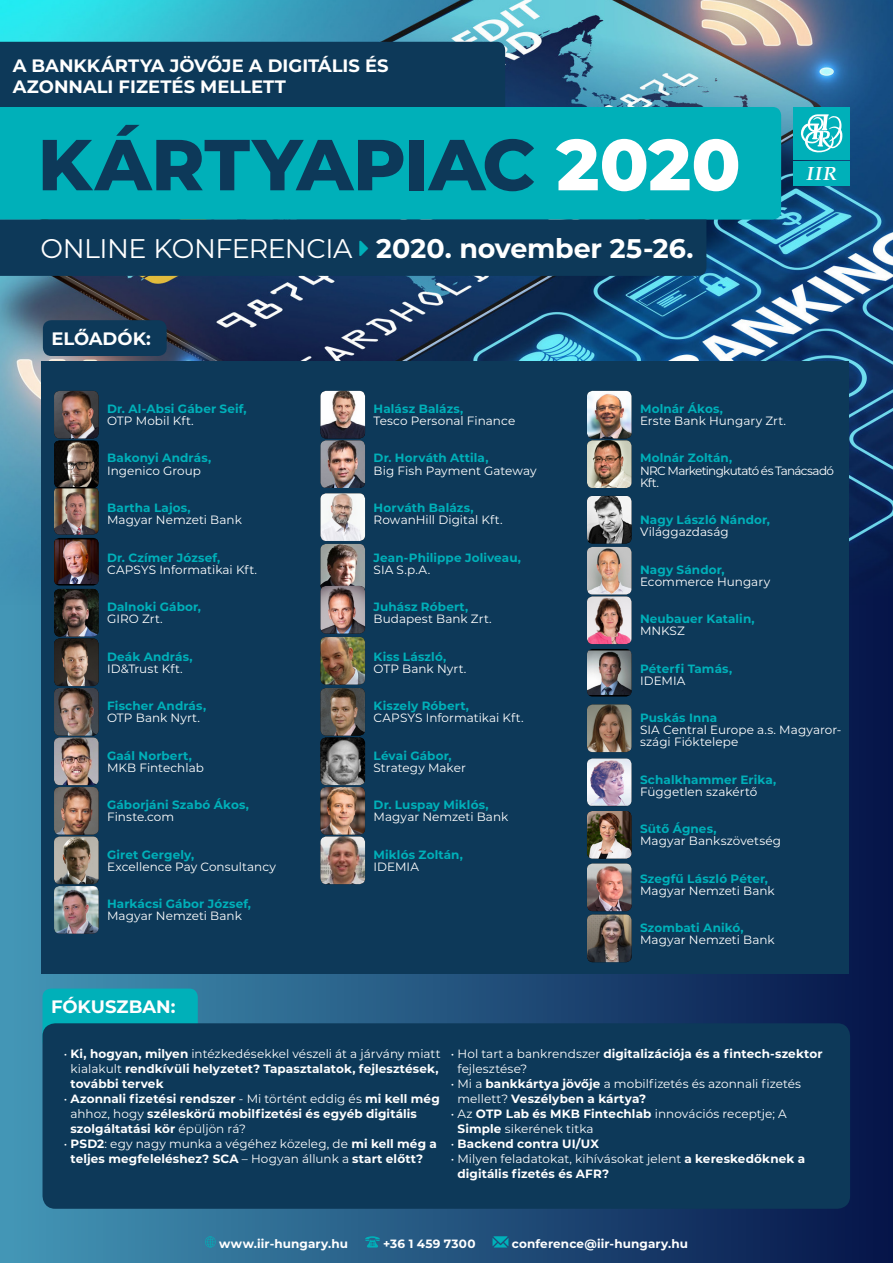
<style>
.page{position:relative;width:893px;height:1263px;background:#fff}
.page>*{position:absolute;margin:0;border:0;box-sizing:border-box;transform-origin:0 0}
.t1{font:800 72px "Montserrat";letter-spacing:-.005em;color:#0d3959}
.t2{font:700 27px "Montserrat";letter-spacing:-.005em;color:#fff}
.t3{font:italic 700 18.9px "Palatino Linotype";color:#fff}
.t4{font:700 18px/21.6px "Montserrat";color:#fff}
.t5{font:12px/15px "Montserrat";letter-spacing:.005em;color:#fff}
.t6{font:700 12px/15px "Montserrat";letter-spacing:.01em;color:#fff}
.t7{font:700 12px "Montserrat";letter-spacing:.01em;color:#00b0b9}
.t8{font:12px/12px "Montserrat";letter-spacing:-.055em;color:#fff}
.s1{color:#fff}
.s2{font-weight:400}
.s3{font-weight:700}
</style>
<div class="page">
<img style="left:0;top:0;width:893px;height:466px">
<div style="left:0;top:466px;width:893px;height:797px;background:linear-gradient(to right,#4497b7,#051449)"></div>
<div style="left:43px;top:988px;width:155px;height:62px;background:#00b0b9;border-radius:9px"></div>
<div style="left:43px;top:320px;width:124px;height:36px;background:#0d3959;border-radius:9px"></div>
<div style="left:793px;top:107px;width:57px;height:53px;background:#00b0b9"></div>
<svg style="left:801px;top:114px;width:42px;height:39px"></svg>
<div style="left:793px;top:161px;width:57px;height:25px;background:#00b0b9"></div>
<div style="left:43px;top:1023px;width:807px;height:186px;background:#0d3959;border-radius:13px"></div>
<svg style="left:205px;top:1236px;width:11px;height:11px"></svg>
<svg style="left:365px;top:1236px;width:15px;height:11px"></svg>
<svg style="left:493px;top:1236px;width:15px;height:11px"></svg>
<div style="left:41px;top:361px;width:808px;height:612px;background:#0d3959"></div>
<img style="left:54px;top:391px;width:45px;height:47px">
<img style="left:54px;top:441px;width:45px;height:93px">
<img style="left:54px;top:487px;width:45px;height:47px;border-radius:6px">
<div style="left:54px;top:538px;width:45px;height:47px;background:#000;border-radius:6px"></div>
<img style="left:54px;top:539px;width:45px;height:45px">
<img style="left:54px;top:589px;width:45px;height:47px">
<img style="left:54px;top:638px;width:45px;height:48px">
<img style="left:54px;top:688px;width:45px;height:47px">
<img style="left:54px;top:737px;width:45px;height:48px">
<img style="left:54px;top:787px;width:45px;height:97px">
<svg style="left:54px;top:836px;width:45px;height:48px;background:#8b8276"></svg>
<img style="left:54px;top:886px;width:45px;height:48px">
<img style="left:320px;top:391px;width:45px;height:47px">
<img style="left:320px;top:440px;width:45px;height:48px">
<img style="left:320px;top:493px;width:45px;height:48px">
<img style="left:320px;top:544px;width:45px;height:42px">
<img style="left:320px;top:586px;width:45px;height:47px">
<img style="left:320px;top:637px;width:45px;height:47px">
<img style="left:320px;top:688px;width:45px;height:47px">
<img style="left:320px;top:737px;width:45px;height:48px">
<img style="left:320px;top:787px;width:45px;height:97px">
<img style="left:320px;top:836px;width:45px;height:48px;border-radius:6px">
<img style="left:587px;top:391px;width:44px;height:47px">
<img style="left:587px;top:440px;width:44px;height:48px">
<img style="left:587px;top:496px;width:44px;height:47px">
<img style="left:587px;top:547px;width:44px;height:47px">
<img style="left:587px;top:596px;width:44px;height:48px">
<div style="left:587px;top:649px;width:44px;height:47px;background:#000;border-radius:6px"></div>
<img style="left:587px;top:650px;width:44px;height:45px">
<img style="left:587px;top:704px;width:44px;height:48px">
<img style="left:587px;top:758px;width:44px;height:48px">
<img style="left:587px;top:811px;width:44px;height:48px">
<img style="left:587px;top:863px;width:44px;height:48px">
<img style="left:587px;top:914px;width:44px;height:48px">
<div style="left:0;top:107px;width:781px;height:113px;background:#00b0b9"></div>
<div style="left:0;top:42px;width:505px;height:65px;background:#0d3959"></div>
<div style="left:0;top:220px;width:706px;height:56px;background:#0d3959"></div>
<h3 class="t4" style="left:13px;top:54px;width:377px">A BANKKÁRTYA JÖVŐJE A DIGITÁLIS ÉS<br>AZONNALI FIZETÉS MELLETT</h3>
<h1 class="t1" style="left:38px;top:112px;width:704px">KÁRTYAPIAC <span class="s1">2020</span></h1>
<h2 class="t2" style="left:40px;top:229px;width:655px"><span class="s2">ONLINE KONFERENCIA</span> 2020. november 25-26.</h2>
<h3 class="t4" style="left:51px;top:326px;width:101px">ELŐADÓK:</h3>
<h3 class="t3" style="left:806px;top:160px;width:32px">IIR</h3>
<p class="t7" style="left:107px;top:400px;width:141px">Dr. Al-Absi Gáber Seif,</p>
<p class="t5" style="left:107px;top:413px;width:88px">OTP Mobil Kft.</p>
<p class="t7" style="left:107px;top:450px;width:106px">Bakonyi András,</p>
<p class="t5" style="left:107px;top:462px;width:95px">Ingenico Group</p>
<p class="t7" style="left:107px;top:499px;width:85px">Bartha Lajos,</p>
<p class="t5" style="left:107px;top:512px;width:136px">Magyar Nemzeti Bank</p>
<p class="t7" style="left:107px;top:549px;width:115px">Dr. Czímer József,</p>
<p class="t5" style="left:107px;top:561px;width:151px">CAPSYS Informatikai Kft.</p>
<p class="t7" style="left:107px;top:598px;width:95px">Dalnoki Gábor,</p>
<p class="t5" style="left:107px;top:611px;width:57px">GIRO Zrt.</p>
<p class="t7" style="left:107px;top:648px;width:87px">Deák András,</p>
<p class="t5" style="left:107px;top:660px;width:77px">ID&amp;Trust Kft.</p>
<p class="t7" style="left:107px;top:697px;width:101px">Fischer András,</p>
<p class="t5" style="left:107px;top:710px;width:94px">OTP Bank Nyrt.</p>
<p class="t7" style="left:107px;top:747px;width:86px">Gaál Norbert,</p>
<p class="t5" style="left:107px;top:759px;width:98px">MKB Fintechlab</p>
<p class="t7" style="left:107px;top:796px;width:143px">Gáborjáni Szabó Ákos,</p>
<p class="t5" style="left:107px;top:809px;width:69px">Finste.com</p>
<p class="t7" style="left:107px;top:846px;width:89px">Giret Gergely,</p>
<p class="t5" style="left:107px;top:858px;width:170px">Excellence Pay Consultancy</p>
<p class="t7" style="left:107px;top:895px;width:146px">Harkácsi Gábor József,</p>
<p class="t5" style="left:107px;top:908px;width:136px">Magyar Nemzeti Bank</p>
<h3 class="t4" style="left:51px;top:995px;width:126px">FÓKUSZBAN:</h3>
<p class="t7" style="left:374px;top:400px;width:91px">Halász Balázs,</p>
<p class="t5" style="left:374px;top:413px;width:143px">Tesco Personal Finance</p>
<p class="t7" style="left:374px;top:450px;width:116px">Dr. Horváth Attila,</p>
<p class="t5" style="left:374px;top:462px;width:165px">Big Fish Payment Gateway</p>
<p class="t7" style="left:374px;top:499px;width:102px">Horváth Balázs,</p>
<p class="t5" style="left:374px;top:512px;width:131px">RowanHill Digital Kft.</p>
<p class="t7" style="left:374px;top:549px;width:149px">Jean-Philippe Joliveau,</p>
<p class="t5" style="left:374px;top:561px;width:58px">SIA S.p.A.</p>
<p class="t7" style="left:374px;top:598px;width:96px">Juhász Róbert,</p>
<p class="t5" style="left:374px;top:611px;width:120px">Budapest Bank Zrt.</p>
<p class="t7" style="left:374px;top:648px;width:74px">Kiss László,</p>
<p class="t5" style="left:374px;top:660px;width:94px">OTP Bank Nyrt.</p>
<p class="t7" style="left:374px;top:697px;width:97px">Kiszely Róbert,</p>
<p class="t5" style="left:374px;top:710px;width:151px">CAPSYS Informatikai Kft.</p>
<p class="t7" style="left:374px;top:747px;width:79px">Lévai Gábor,</p>
<p class="t5" style="left:374px;top:759px;width:94px">Strategy Maker</p>
<p class="t7" style="left:374px;top:796px;width:117px">Dr. Luspay Miklós,</p>
<p class="t5" style="left:374px;top:809px;width:136px">Magyar Nemzeti Bank</p>
<p class="t7" style="left:374px;top:846px;width:91px">Miklós Zoltán,</p>
<p class="t5" style="left:374px;top:858px;width:47px">IDEMIA</p>
<p class="t7" style="left:640px;top:400px;width:84px">Molnár Ákos,</p>
<p class="t5" style="left:640px;top:413px;width:148px">Erste Bank Hungary Zrt.</p>
<p class="t7" style="left:640px;top:450px;width:94px">Molnár Zoltán,</p>
<p class="t8" style="left:640px;top:464px;width:196px">NRC Marketingkutató és Tanácsadó<br>Kft.</p>
<p class="t7" style="left:640px;top:511px;width:131px">Nagy László Nándor,</p>
<p class="t5" style="left:640px;top:524px;width:90px">Világgazdaság</p>
<p class="t7" style="left:640px;top:561px;width:86px">Nagy Sándor,</p>
<p class="t5" style="left:640px;top:573px;width:132px">Ecommerce Hungary</p>
<p class="t7" style="left:640px;top:610px;width:116px">Neubauer Katalin,</p>
<p class="t5" style="left:640px;top:623px;width:46px">MNKSZ</p>
<p class="t7" style="left:640px;top:660px;width:94px">Péterfi Tamás,</p>
<p class="t5" style="left:640px;top:672px;width:47px">IDEMIA</p>
<p class="t7" style="left:640px;top:709px;width:79px">Puskás Inna</p>
<p class="t5" style="left:640px;top:723px;width:203px;line-height:12px">SIA Central Europe a.s. Magyaror&shy;szági Fióktelepe</p>
<p class="t7" style="left:640px;top:771px;width:138px">Schalkhammer Erika,</p>
<p class="t5" style="left:640px;top:783px;width:119px">Független szakértő</p>
<p class="t7" style="left:640px;top:820px;width:78px">Sütő Ágnes,</p>
<p class="t5" style="left:640px;top:833px;width:143px">Magyar Bankszövetség</p>
<p class="t7" style="left:640px;top:870px;width:129px">Szegfű László Péter,</p>
<p class="t5" style="left:640px;top:882px;width:136px">Magyar Nemzeti Bank</p>
<p class="t7" style="left:640px;top:919px;width:105px">Szombati Anikó,</p>
<p class="t5" style="left:640px;top:932px;width:136px">Magyar Nemzeti Bank</p>
<p class="t6" style="left:70px;top:1045px;width:372px;text-indent:-7px"><span class="s2">•</span> Ki, hogyan, milyen <span class="s2">intézkedésekkel vészeli át a járvány miatt kialakult</span> rendkívüli helyzetet? Tapasztalatok, fejlesztések, további tervek</p>
<p class="t6" style="left:70px;top:1090px;width:371px;text-indent:-7px"><span class="s2">•</span> Azonnali fizetési rendszer <span class="s2">- Mi történt eddig és</span> mi kell még <span class="s2">ahhoz, hogy</span> széleskörű mobilfizetési és egyéb digitális szolgáltatási kör <span class="s2">épüljön rá?</span></p>
<p class="t6" style="left:64px;top:1135px;width:375px;text-align:center"><span class="s2">•</span> PSD2<span class="s2">: egy nagy munka a végéhez közeleg, de</span> mi kell még a teljes megfeleléshez? SCA <span class="s2">– Hogyan állunk a</span> start előtt?</p>
<p class="t5" style="left:457px;top:1045px;width:367px;text-indent:-7px">• Hol tart a bankrendszer <span class="s3">digitalizációja és a fintech-szektor </span>fejlesztése?</p>
<p class="t5" style="left:457px;top:1075px;width:345px;text-indent:-7px">• Mi a <span class="s3">bankkártya jövője</span> a mobilfizetés és azonnali fizetés mellett? <span class="s3">Veszélyben a kártya?</span></p>
<p class="t5" style="left:457px;top:1105px;width:331px;text-indent:-7px">• Az <span class="s3">OTP Lab és MKB Fintechlab</span> innovációs receptje; A<br><span class="s3">Simple</span> sikerének titka</p>
<p class="t6" style="left:451px;top:1135px;width:150px"><span class="s2">•</span> Backend contra UI/UX</p>
<p class="t6" style="left:457px;top:1150px;width:349px;text-indent:-7px"><span class="s2">• Milyen feladatokat, kihívásokat jelent</span> a kereskedőknek a digitális fizetés és AFR?</p>
<p class="t6" style="left:219px;top:1235px;width:130px">www.iir-hungary.hu</p>
<p class="t6" style="left:383px;top:1235px;width:94px">+36 1 459 7300</p>
<p class="t6" style="left:512px;top:1235px;width:178px">conference@iir-hungary.hu</p>
</div>
